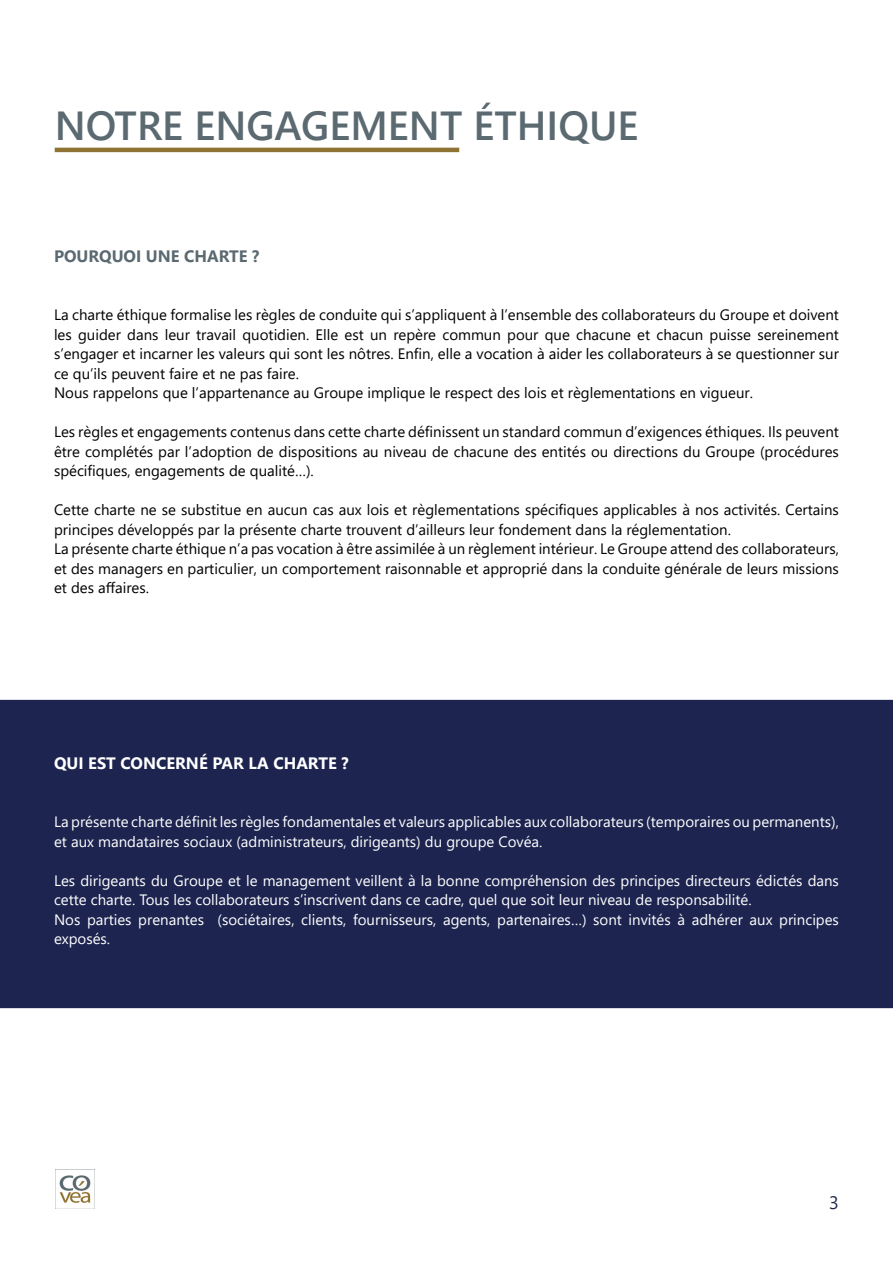
<style>
.page{position:relative;width:893px;height:1263px;background:#fff}
.page>*{position:absolute;margin:0;border:0;box-sizing:border-box;transform-origin:0 0}
.t1{font:600 40.5px "Segoe UI";color:#5b6971}
.t2{font:18px "Segoe UI";color:#1c244f}
.t3{font:700 16.5px "Segoe UI";color:#fff}
.t4{font:700 16.5px "Segoe UI";color:#5b6971}
.t5{font:15px/19.5px "Segoe UI";color:#000}
.t6{font:15px/19.5px "Segoe UI";color:#fff}
</style>
<div class="page">
<div style="left:0;top:701px;width:893px;height:306px;background:#1c244f"></div>
<div style="left:0;top:700px;width:893px;height:308px;border:2px solid #1c244f"></div>
<img style="left:56px;top:1175px;width:38px;height:34px">
<hr style="left:55px;top:148px;width:404px;height:4px;background:#8f7332">
<h1 class="t1" style="left:55px;top:87px;width:585px">NOTRE ENGAGEMENT ÉTHIQUE</h1>
<p class="t4" style="left:54px;top:240px;width:207px">POURQUOI UNE CHARTE ?</p>
<p class="t5" style="left:54px;top:304px;width:786px">La charte éthique formalise les règles de conduite qui s’appliquent à l’ensemble des collaborateurs du Groupe et doivent les guider dans leur travail quotidien. Elle est un repère commun pour que chacune et chacun puisse sereinement s’engager et incarner les valeurs qui sont les nôtres. Enfin, elle a vocation à aider les collaborateurs à se questionner sur ce qu’ils peuvent faire et ne pas faire.<br>Nous rappelons que l’appartenance au Groupe implique le respect des lois et règlementations en vigueur.</p>
<p class="t5" style="left:54px;top:421px;width:786px;text-align:justify">Les règles et engagements contenus dans cette charte définissent un standard commun d’exigences éthiques. Ils peuvent être complétés par l’adoption de dispositions au niveau de chacune des entités ou directions du Groupe (procédures spécifiques, engagements de qualité…).</p>
<p class="t5" style="left:54px;top:499px;width:786px">Cette charte ne se substitue en aucun cas aux lois et règlementations spécifiques applicables à nos activités. Certains principes développés par la présente charte trouvent d’ailleurs leur fondement dans la réglementation.<br>La présente charte éthique n’a pas vocation à être assimilée à un règlement intérieur. Le Groupe attend des collaborateurs, et des managers en particulier, un comportement raisonnable et approprié dans la conduite générale de leurs missions et des affaires.</p>
<p class="t3" style="left:54px;top:747px;width:296px">QUI EST CONCERNÉ PAR LA CHARTE ?</p>
<p class="t6" style="left:54px;top:811px;width:786px">La présente charte définit les règles fondamentales et valeurs applicables aux collaborateurs (temporaires ou permanents), et aux mandataires sociaux (administrateurs, dirigeants) du groupe Covéa.</p>
<p class="t6" style="left:54px;top:869px;width:786px">Les dirigeants du Groupe et le management veillent à la bonne compréhension des principes directeurs édictés dans cette charte. Tous les collaborateurs s’inscrivent dans ce cadre, quel que soit leur niveau de responsabilité.<br>Nos parties prenantes (sociétaires, clients, fournisseurs, agents, partenaires…) sont invités à adhérer aux principes exposés.</p>
<p class="t2" style="left:829px;top:1186px;width:11px">3</p>
</div>
